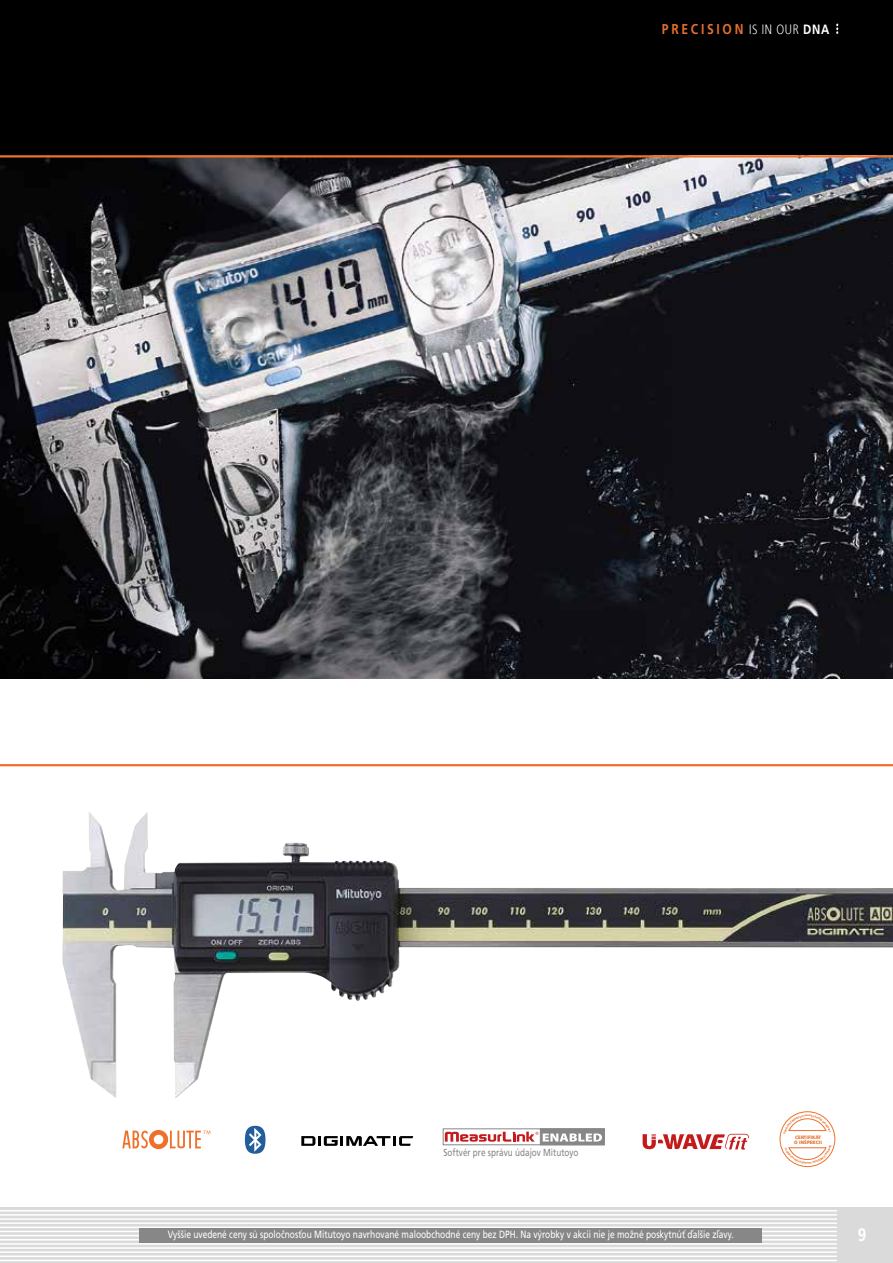
<style>
.page{position:relative;width:893px;height:1263px;background:#fff}
.page>*{position:absolute;margin:0;border:0;box-sizing:border-box;transform-origin:0 0}
.t1{font:700 18px "Mitutoyo Frutiger";color:#fff}
.t2{font:700 14.25px "Mitutoyo Frutiger";letter-spacing:.19em;color:#e46f2e}
.t3{font:10.5px "Mitutoyo Frutiger";color:#fff}
.t4{font:10.2px "Mitutoyo Frutiger";color:#868686}
.t5{font:900 4.8px/5.2px "Mitutoyo Frutiger";color:#e46f2e}
.s1{font-weight:300;font-size:13.5px;color:#fff}
.s2{font-size:13.5px;color:#fff}
</style>
<div class="page">
<div style="left:0;top:1208px;width:838px;height:55px;background:#dadada"></div>
<hr style="left:0;top:1210px;width:838px;height:1px;background:#fff">
<hr style="left:0;top:1214px;width:838px;height:2px;background:#fff">
<hr style="left:0;top:1218px;width:838px;height:2px;background:#fff">
<hr style="left:0;top:1222px;width:838px;height:2px;background:#fff">
<hr style="left:0;top:1226px;width:838px;height:2px;background:#fff">
<hr style="left:0;top:1231px;width:838px;height:1px;background:#fff">
<hr style="left:0;top:1235px;width:838px;height:1px;background:#fff">
<hr style="left:0;top:1239px;width:838px;height:1px;background:#fff">
<hr style="left:0;top:1243px;width:838px;height:1px;background:#fff">
<hr style="left:0;top:1247px;width:838px;height:2px;background:#fff">
<hr style="left:0;top:1251px;width:838px;height:2px;background:#fff">
<hr style="left:0;top:1255px;width:838px;height:2px;background:#fff">
<hr style="left:0;top:1260px;width:838px;height:1px;background:#fff">
<div style="left:838px;top:1208px;width:55px;height:55px;background:#dadada"></div>
<div style="left:139px;top:1229px;width:623px;height:14px;background:#878787"></div>
<div style="left:0;top:0;width:893px;height:155px;background:#000"></div>
<img style="left:0;top:157px;width:893px;height:521px">
<img style="left:62px;top:812px;width:831px;height:286px">
<hr style="left:0;top:764px;width:893px;height:2px;background:#ee712a">
<hr style="left:0;top:155px;width:893px;height:2px;background:#ee712a">
<svg style="left:122px;top:1130px;width:88px;height:19px"></svg>
<svg style="left:301px;top:1136px;width:112px;height:10px"></svg>
<svg style="left:245px;top:1126px;width:20px;height:28px"></svg>
<svg style="left:643px;top:1134px;width:106px;height:15px"></svg>
<svg style="left:443px;top:1128px;width:97px;height:17px"></svg>
<div style="left:540px;top:1128px;width:64px;height:17px;background:linear-gradient(to right,#878787,#878787);border:1px solid #878787"></div>
<svg style="left:445px;top:1131px;width:157px;height:10px"></svg>
<svg style="left:836px;top:24px;width:2px;height:10px"></svg>
<svg style="left:779px;top:1111px;width:56px;height:56px"></svg>
<h2 class="t2" style="left:662px;top:21px;width:169px">PRECISION <span class="s1">IS IN OUR</span> <span class="s2">DNA</span></h2>
<p class="t4" style="left:443px;top:1146px;width:137px">Softvér pre správu údajov Mitutoyo</p>
<p class="t5" style="left:794px;top:1134px;width:29px">CERTIFIKÁT<br>O INŠPEKCII</p>
<p class="t3" style="left:168px;top:1228px;width:567px">Vyššie uvedené ceny sú spoločnosťou Mitutoyo navrhované maloobchodné ceny bez DPH. Na výrobky v akcii nie je možné poskytnúť ďalšie zľavy.</p>
<h1 class="t1" style="left:858px;top:1224px;width:10px">9</h1>
</div>
